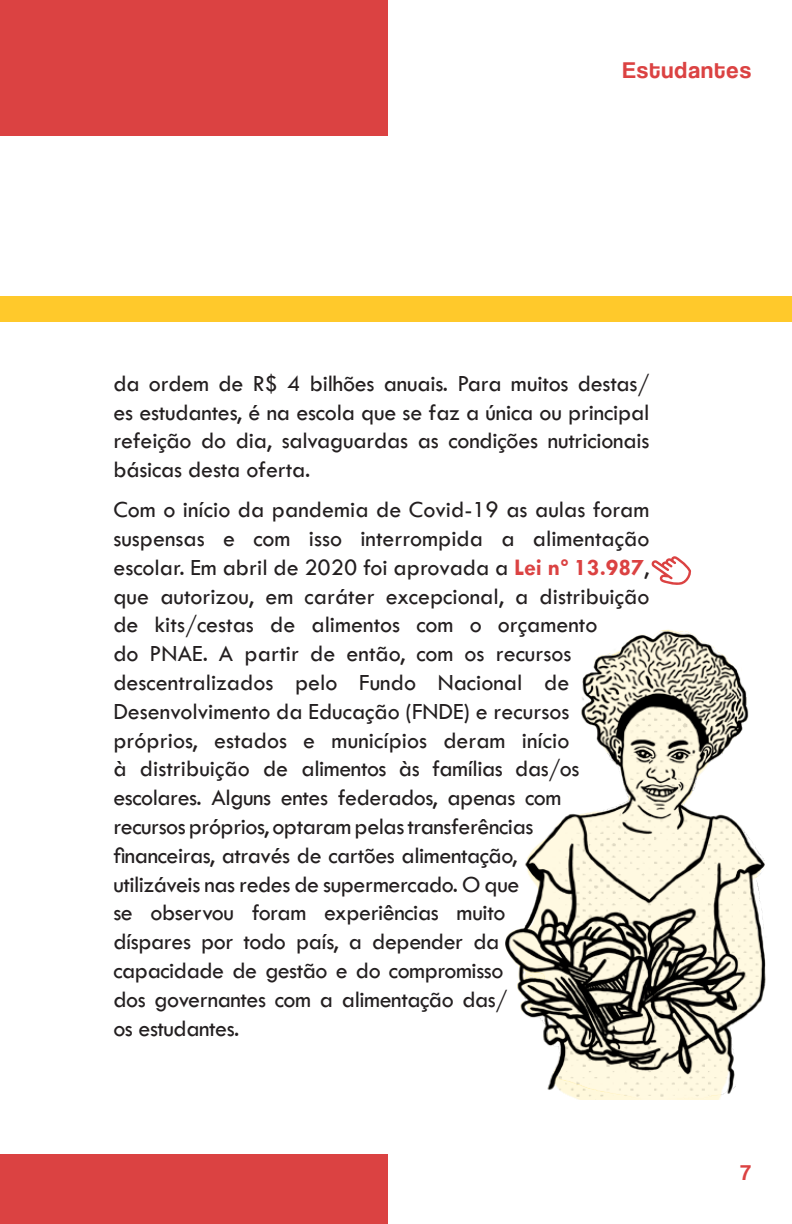
<style>
.page{position:relative;width:792px;height:1224px;background:#fff}
.page>*{position:absolute;margin:0;border:0;box-sizing:border-box;transform-origin:0 0}
.t1{font:24px/28.8px "Tw Cen";letter-spacing:-.01em;color:#231f20;text-align:justify}
.t2{font:24px "Coolvetica Rg";letter-spacing:.05em;color:#db4242}
.t3{font:22px "Coolvetica Rg";color:#db4242}
.s1{font-weight:700;color:#db4242}
</style>
<div class="page">
<div style="left:0;top:0;width:387px;height:1224px;background:#db4242"></div>
<div style="left:0;top:136px;width:697px;height:1018px;background:#fff"></div>
<img style="left:505px;top:629px;width:261px;height:470px">
<div style="left:0;top:296px;width:792px;height:26px;background:#ffc92b"></div>
<svg style="left:651px;top:556px;width:41px;height:29px"></svg>
<p class="t2" style="left:623px;top:56px;width:130px">Estudantes</p>
<p class="t1" style="left:113px;top:369px;width:538px">da ordem de R$ 4 bilhões anuais. Para muitos destas/ es estudantes, é na escola que se faz a única ou principal refeição do dia, salvaguardas as condições nutricionais básicas desta oferta.</p>
<p class="t1" style="left:113px;top:495px;width:538px;text-align:left">Com o início da pandemia de Covid-19 as aulas foram suspensas e com isso interrompida a alimentação escolar. Em abril de 2020 foi aprovada a <span class="s1">Lei nº 13.987</span>, que autorizou, em caráter excepcional, a distribuição de kits/cestas de alimentos com o orçamento<br>do PNAE. A partir de então, com os recursos descentralizados pelo Fundo Nacional de Desenvolvimento da Educação (FNDE) e recursos próprios, estados e municípios deram início<br>à distribuição de alimentos às famílias das/os escolares. Alguns entes federados, apenas com<br>recursos próprios, optaram pelas transferências<br>financeiras, através de cartões alimentação,<br>utilizáveis nas redes de supermercado. O que<br>se observou foram experiências muito<br>díspares por todo país, a depender da<br>capacidade de gestão e do compromisso<br>dos governantes com a alimentação das/<br>os estudantes.</p>
<p class="t3" style="left:741px;top:1160px;width:12px">7</p>
</div>
